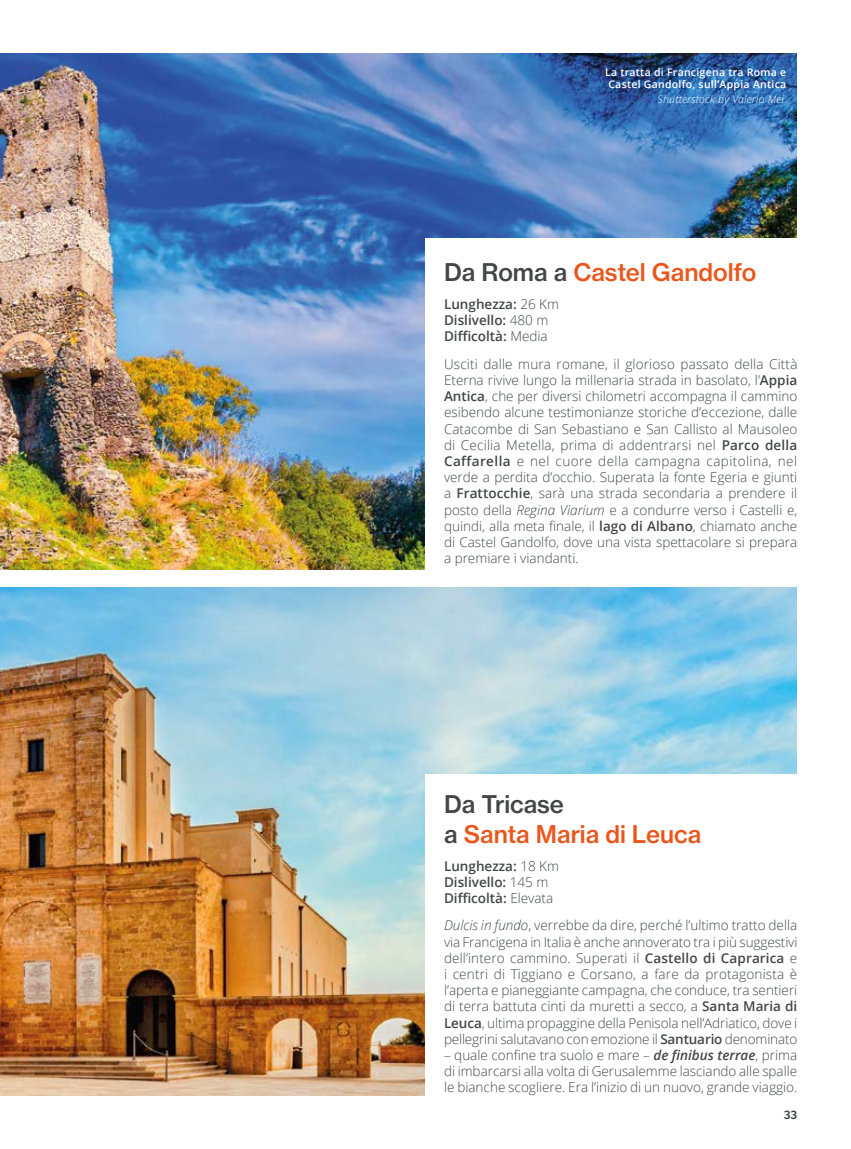
<style>
.page{position:relative;width:851px;height:1149px;background:#fff}
.page>*{position:absolute;margin:0;border:0;box-sizing:border-box;transform-origin:0 0}
.t1{font:24px/30px "N Haas Grotesk TX Pro 65 Md";color:#ea561b}
.t2{font:300 13.5px/16.2px "Open Sans";color:#434647;text-align:justify}
.t3{font:600 13.5px/16.2px "Open Sans";color:#434647}
.t4{font:500 12px "Gibson";color:#373a3b}
.t5{font:600 10.5px/12px "Open Sans";letter-spacing:.025em;color:#fff;text-align:center}
.t6{font:italic 300 10.5px "Open Sans";letter-spacing:.025em;color:#fff}
.s1{color:#434647}
.s2{font-weight:300}
.s3{font-weight:600}
.s4{font-style:italic}
.s5{font-weight:600;font-style:italic}
</style>
<div class="page">
<img style="left:0;top:54px;width:796px;height:515px">
<img style="left:0;top:587px;width:796px;height:508px">
<div style="left:425px;top:237px;width:390px;height:335px;background:#fff"></div>
<div style="left:425px;top:774px;width:390px;height:335px;background:#fff"></div>
<p class="t5" style="left:605px;top:66px;width:183px">La tratta di Francigena tra Roma e<br>Castel Gandolfo, sull’Appia Antica</p>
<p class="t6" style="left:657px;top:91px;width:128px">Shutterstock by Valerio Mei</p>
<h1 class="t1" style="left:444px;top:257px;width:314px"><span class="s1">Da Roma a</span> Castel Gandolfo</h1>
<p class="t3" style="left:444px;top:295px;width:116px">Lunghezza: <span class="s2">26 Km<br></span>Dislivello: <span class="s2">480 m<br></span>Difficoltà: <span class="s2">Media</span></p>
<p class="t2" style="left:444px;top:355px;width:355px">Usciti dalle mura romane, il glorioso passato della Città Eterna rivive lungo la millenaria strada in basolato, l’<span class="s3">Appia Antica</span>, che per diversi chilometri accompagna il cammino esibendo alcune testimonianze storiche d’eccezione, dalle Catacombe di San Sebastiano e San Callisto al Mausoleo di Cecilia Metella, prima di addentrarsi nel <span class="s3">Parco della Caffarella</span> e nel cuore della campagna capitolina, nel verde a perdita d’occhio. Superata la fonte Egeria e giunti a <span class="s3">Frattocchie</span>, sarà una strada secondaria a prendere il posto della <span class="s4">Regina Viarium</span> e a condurre verso i Castelli e, quindi, alla meta finale, il <span class="s3">lago di Albano</span>, chiamato anche di Castel Gandolfo, dove una vista spettacolare si prepara a premiare i viandanti.</p>
<h1 class="t1" style="left:444px;top:789px;width:259px"><span class="s1">Da Tricase<br>a</span> Santa Maria di Leuca</h1>
<p class="t3" style="left:444px;top:856px;width:116px">Lunghezza: <span class="s2">18 Km<br></span>Dislivello: <span class="s2">145 m<br></span>Difficoltà: <span class="s2">Elevata</span></p>
<p class="t2" style="left:444px;top:916px;width:355px"><span class="s4">Dulcis in fundo</span>, verrebbe da dire, perché l’ultimo tratto della via Francigena in Italia è anche annoverato tra i più suggestivi dell’intero cammino. Superati il <span class="s3">Castello di Caprarica</span> e i centri di Tiggiano e Corsano, a fare da protagonista è l’aperta e pianeggiante campagna, che conduce, tra sentieri di terra battuta cinti da muretti a secco, a <span class="s3">Santa Maria di Leuca</span>, ultima propaggine della Penisola nell’Adriatico, dove i pellegrini salutavano con emozione il <span class="s3">Santuario</span> denominato</p>
<p class="t2" style="left:444px;top:1046px;width:355px">– quale confine tra suolo e mare – <span class="s5">de finibus terrae</span>, prima di imbarcarsi alla volta di Gerusalemme lasciando alle spalle le bianche scogliere. Era l’inizio di un nuovo, grande viaggio.</p>
<p class="t4" style="left:783px;top:1107px;width:15px">33</p>
</div>
